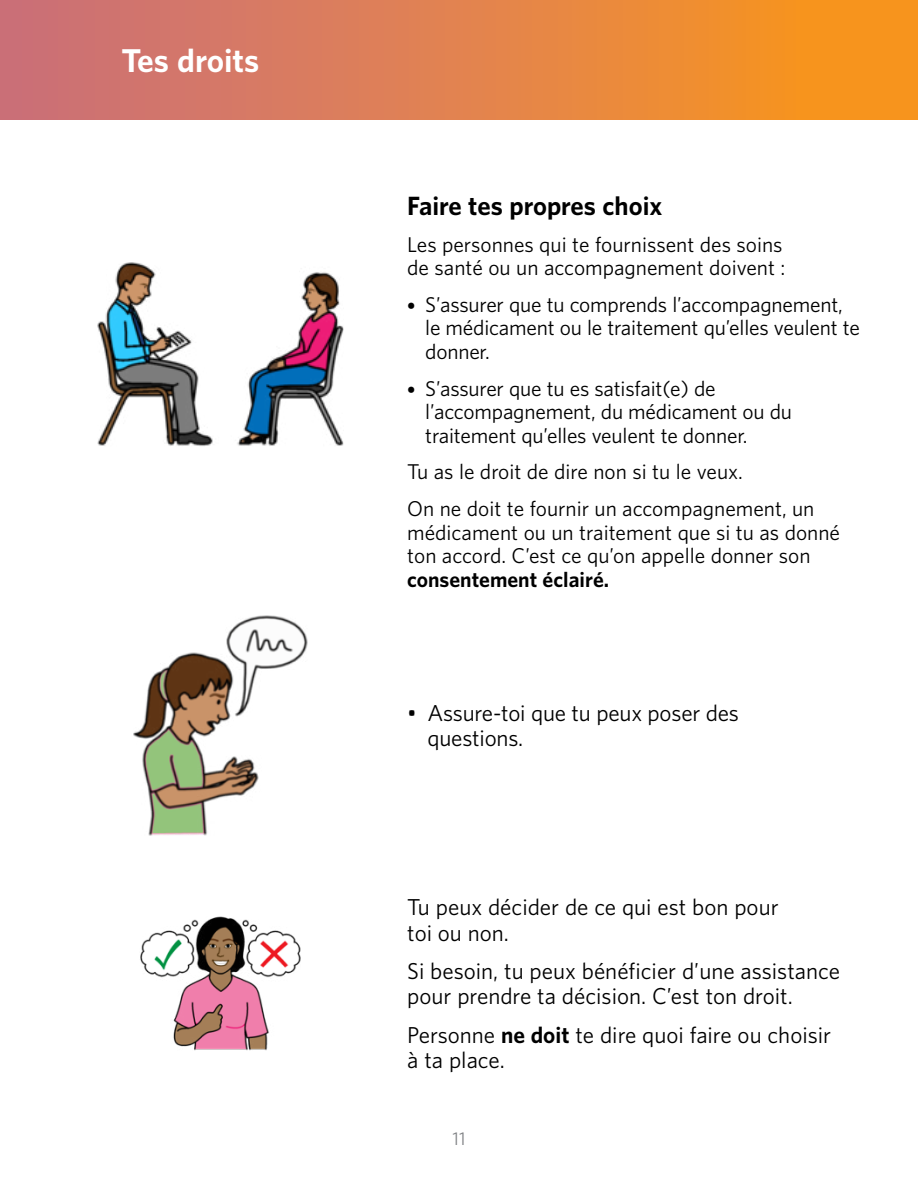
<style>
.page{position:relative;width:918px;height:1188px;background:#fff}
.page>*{position:absolute;margin:0;border:0;box-sizing:border-box;transform-origin:0 0}
.t1{font:700 30px "UNFPA";color:#fff}
.t2{font:700 24px "UNFPA";color:#000}
.t3{font:21px/25.2px "UNFPA Text";color:#000}
.t4{font:19.5px/23.4px "UNFPA Text";letter-spacing:-.01em;color:#000}
.t5{font:700 19.5px "UNFPA";color:#000}
.t6{font:16.5px "UNFPA Text";color:#808285}
.s1{font-family:"UNFPA";font-weight:700;font-size:16.5px}
.s2{font-family:"UNFPA";font-weight:700}
</style>
<div class="page">
<img style="left:98px;top:262px;width:245px;height:184px">
<img style="left:133px;top:615px;width:175px;height:220px">
<div style="left:0;top:0;width:918px;height:120px;background:linear-gradient(to right,#c96e7f,#fb9719)"></div>
<img style="left:140px;top:916px;width:161px;height:134px">
<h1 class="t1" style="left:122px;top:41px;width:139px">Tes droits</h1>
<p class="t2" style="left:407px;top:190px;width:257px">Faire tes propres choix</p>
<p class="t4" style="left:407px;top:232px;width:380px">Les personnes qui te fournissent des soins de santé ou un accompagnement doivent :</p>
<p class="t4" style="left:425px;top:292px;width:436px;text-indent:-18px"><span class="s1">•</span> S’assurer que tu comprends l’accompagnement, le médicament ou le traitement qu’elles veulent te donner.</p>
<p class="t4" style="left:425px;top:376px;width:368px;text-indent:-18px"><span class="s1">•</span> S’assurer que tu es satisfait(e) de l’accompagnement, du médicament ou du traitement qu’elles veulent te donner.</p>
<p class="t4" style="left:407px;top:453px;width:409px;line-height:36.9px">Tu as le droit de dire non si tu le veux.<br>On ne doit te fournir un accompagnement, un</p>
<p class="t4" style="left:407px;top:520px;width:434px">médicament ou un traitement que si tu as donné ton accord. C’est ce qu’on appelle donner son</p>
<p class="t5" style="left:407px;top:566px;width:203px">consentement éclairé.</p>
<p class="t3" style="left:427px;top:700px;width:313px;text-indent:-20px">• Assure-toi que tu peux poser des questions.</p>
<p class="t3" style="left:407px;top:894px;width:373px">Tu peux décider de ce qui est bon pour toi ou non.</p>
<p class="t3" style="left:407px;top:958px;width:434px">Si besoin, tu peux bénéficier d’une assistance pour prendre ta décision. C’est ton droit.</p>
<p class="t3" style="left:407px;top:1022px;width:425px">Personne <span class="s2">ne doit</span> te dire quoi faire ou choisir à ta place.</p>
<p class="t6" style="left:453px;top:1128px;width:14px">11</p>
</div>
